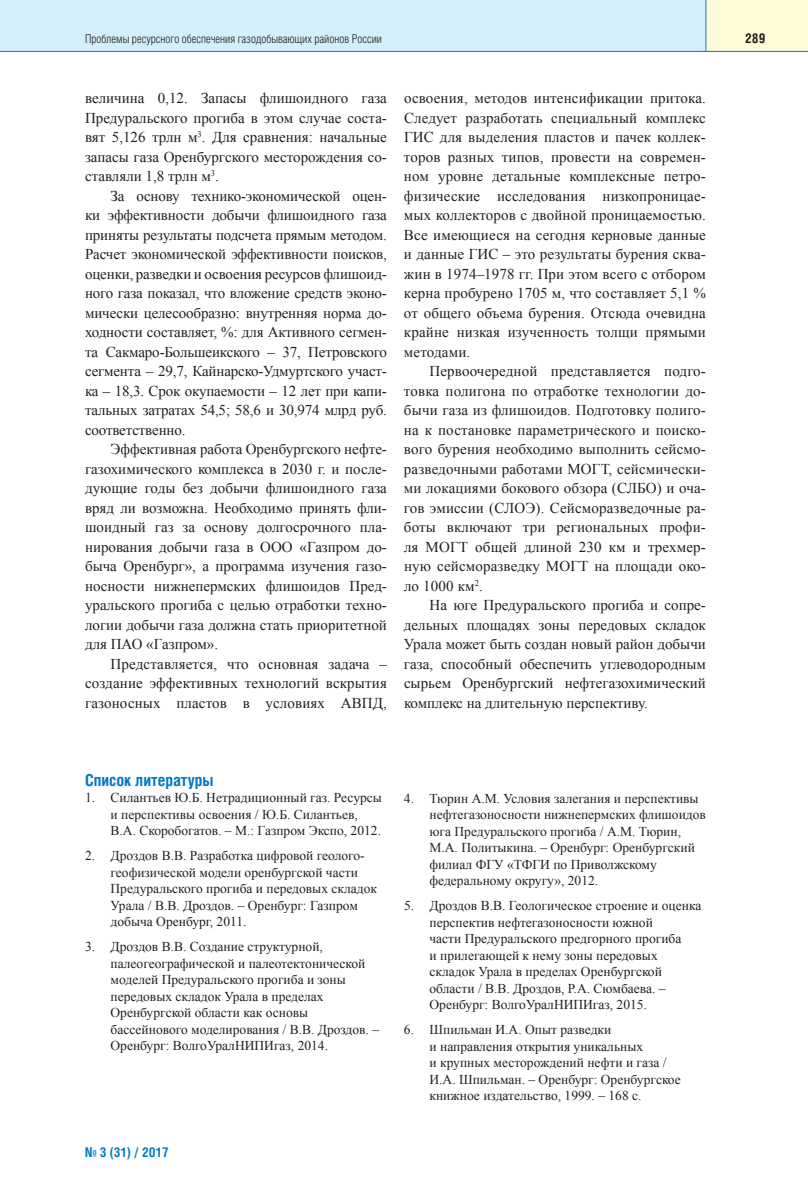
<style>
.page{position:relative;width:808px;height:1191px;background:#fff}
.page>*{position:absolute;margin:0;border:0;box-sizing:border-box;transform-origin:0 0}
.t1{font:700 16.5px "Helios Cond";color:#0079c2}
.t2{font:15px/19.5px "Times New Roman";color:#231f20;text-align:justify}
.t3{font:13.5px/16.5px "Times New Roman";color:#231f20}
.t4{font:700 13.5px "Helios Cond";color:#0079c2}
.t5{font:700 13.5px "Helios Cond";color:#231f20}
.t6{font:300 12px "Helios Cond";color:#231f20}
</style>
<div class="page">
<div style="left:0;top:0;width:706px;height:51px;background:#d4effb"></div>
<div style="left:706px;top:0;width:102px;height:51px;background:#fffbd6"></div>
<hr style="left:0;top:51px;width:808px;height:1px;background:#0079c2">
<hr style="left:705px;top:0;width:1px;height:51px;background:#0079c2">
<p class="t6" style="left:85px;top:34px;width:298px">Проблемы ресурсного обеспечения газодобывающих районов России</p>
<p class="t5" style="left:745px;top:33px;width:22px">289</p>
<p class="t2" style="left:85px;top:88px;width:303px">величина 0,12. Запасы флишоидного газа Предуральского прогиба в этом случае соста&shy;вят 5,126 трлн м<sup>3</sup>. Для сравнения: начальные запасы газа Оренбургского месторождения со&shy;ставляли 1,8 трлн м<sup>3</sup>.</p>
<p class="t2" style="left:85px;top:186px;width:303px;text-indent:26px">За основу технико-экономической оцен&shy;ки эффективности добычи флишоидного газа приняты результаты подсчета прямым методом.<br>Расчет экономической эффективности поисков, оценки, разведки и освоения ресурсов флишоид&shy;ного газа показал, что вложение средств эконо&shy;мически целесообразно: внутренняя норма до&shy;ходности составляет, %: для Активного сегмен&shy;та Сакмаро-Большеикского – 37, Петровского сегмента – 29,7, Кайнарско-Удмуртского участ&shy;ка – 18,3. Срок окупаемости – 12 лет при капи&shy;тальных затратах 54,5; 58,6 и 30,974 млрд руб. соответственно.</p>
<p class="t2" style="left:85px;top:439px;width:303px;text-indent:26px">Эффективная работа Оренбургского нефте&shy;газохимического комплекса в 2030 г. и после&shy;дующие годы без добычи флишоидного газа вряд ли возможна. Необходимо принять фли&shy;шоидный газ за основу долгосрочного пла&shy;нирования добычи газа в ООО «Газпром до&shy;быча Оренбург», а программа изучения газо&shy;носности нижнепермских флишоидов Пред&shy;уральского прогиба с целью отработки техно&shy;логии добычи газа должна стать приоритетной для ПАО «Газпром».</p>
<p class="t2" style="left:85px;top:654px;width:303px;text-indent:26px">Представляется, что основная задача – создание эффективных технологий вскрытия газоносных пластов в условиях АВПД,</p>
<p class="t2" style="left:404px;top:88px;width:303px">освоения, методов интенсификации притока.<br>Следует разработать специальный комплекс ГИС для выделения пластов и пачек коллек&shy;торов разных типов, провести на современ&shy;ном уровне детальные комплексные петро&shy;физические исследования низкопроницае&shy;мых коллекторов с двойной проницаемостью.<br>Все имеющиеся на сегодня керновые данные и данные ГИС – это результаты бурения сква&shy;жин в 1974–1978 гг. При этом всего с отбором керна пробурено 1705 м, что составляет 5,1 % от общего объема бурения. Отсюда очевидна крайне низкая изученность толщи прямыми методами.</p>
<p class="t2" style="left:404px;top:361px;width:303px;text-indent:26px">Первоочередной представляется подго&shy;товка полигона по отработке технологии до&shy;бычи газа из флишоидов. Подготовку полиго&shy;на к постановке параметрического и поиско&shy;вого бурения необходимо выполнить сейсмо&shy;разведочными работами МОГТ, сейсмически&shy;ми локациями бокового обзора (СЛБО) и оча&shy;гов эмиссии (СЛОЭ). Сейсморазведочные ра&shy;боты включают три региональных профи&shy;ля МОГТ общей длиной 230 км и трехмер&shy;ную сейсморазведку МОГТ на площади око&shy;ло 1000 км<sup>2</sup>.</p>
<p class="t2" style="left:404px;top:595px;width:303px;text-indent:26px">На юге Предуральского прогиба и сопре&shy;дельных площадях зоны передовых складок Урала может быть создан новый район добычи газа, способный обеспечить углеводородным сырьем Оренбургский нефтегазохимический комплекс на длительную перспективу.</p>
<p class="t1" style="left:85px;top:774px;width:130px">Список литературы</p>
<p class="t3" style="left:111px;top:789px;width:273px;text-indent:-26px">1. Силантьев Ю.Б. Нетрадиционный газ. Ресурсы и перспективы освоения / Ю.Б. Силантьев,<br>В.А. Скоробогатов. – М.: Газпром Экспо, 2012.</p>
<p class="t3" style="left:111px;top:847px;width:268px;text-indent:-26px">2. Дроздов В.В. Разработка цифровой геолого&shy;геофизической модели оренбургской части Предуральского прогиба и передовых складок Урала / В.В. Дроздов. – Оренбург: Газпром добыча Оренбург, 2011.</p>
<p class="t3" style="left:111px;top:938px;width:270px;text-indent:-26px">3. Дроздов В.В. Создание структурной, палеогеографической и палеотектонической моделей Предуральского прогиба и зоны передовых складок Урала в пределах Оренбургской области как основы бассейнового моделирования / В.В. Дроздов. – Оренбург: ВолгоУралНИПИгаз, 2014.</p>
<p class="t4" style="left:85px;top:1147px;width:85px">№ 3 (31) / 2017</p>
<p class="t3" style="left:429px;top:790px;width:278px;text-indent:-26px">4. Тюрин А.М. Условия залегания и перспективы нефтегазоносности нижнепермских флишоидов юга Предуральского прогиба / А.М. Тюрин, М.А. Политыкина. – Оренбург: Оренбургский филиал ФГУ «ТФГИ по Приволжскому федеральному округу», 2012.</p>
<p class="t3" style="left:429px;top:897px;width:273px;text-indent:-26px">5. Дроздов В.В. Геологическое строение и оценка перспектив нефтегазоносности южной<br>части Предуральского предгорного прогиба<br>и прилегающей к нему зоны передовых складок Урала в пределах Оренбургской области / В.В. Дроздов, Р.А. Сюмбаева. – Оренбург: ВолгоУралНИПИгаз, 2015.</p>
<p class="t3" style="left:429px;top:1021px;width:253px;text-indent:-26px">6. Шпильман И.А. Опыт разведки<br>и направления открытия уникальных<br>и крупных месторождений нефти и газа / И.А. Шпильман. – Оренбург: Оренбургское книжное издательство, 1999. – 168 с.</p>
</div>
